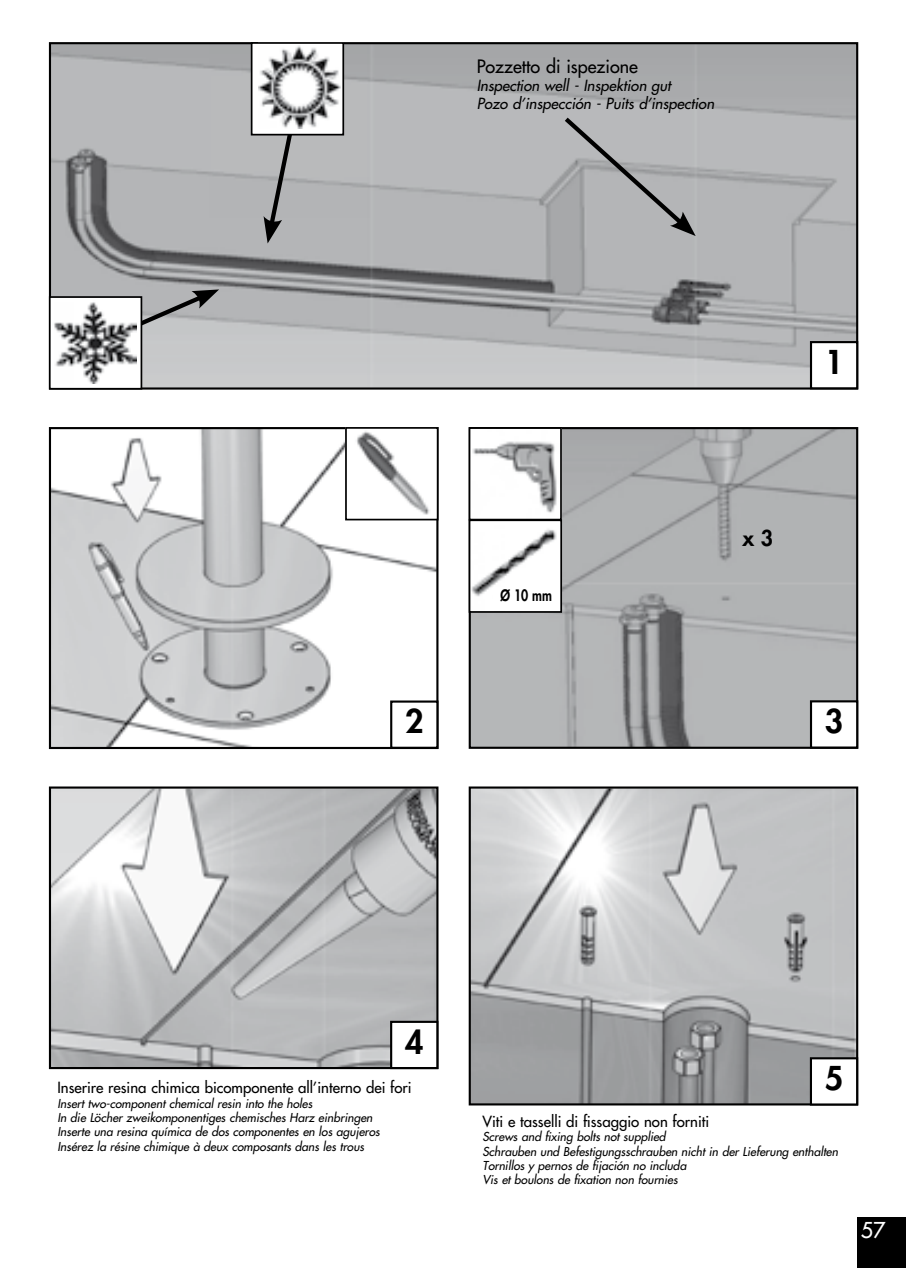
<style>
.page{position:relative;width:906px;height:1268px;background:#fff}
.page>*{position:absolute;margin:0;border:0;box-sizing:border-box;transform-origin:0 0}
.t1{font:800 31.8px "Futura";color:#000}
.t2{font:21.3px "Futura";color:#fff}
.t3{font:800 21.3px "Futura";color:#000}
.t4{font:18px "Futura";color:#000}
.t5{font:800 15.3px "Futura";color:#000;scale:.8 1}
.t6{font:15px "Futura";color:#000}
.t7{font:italic 15px/18px "Futura";color:#000}
.t8{font:italic 12px/14.4px "Futura";color:#000}
</style>
<div class="page">
<div style="left:857px;top:1217px;width:49px;height:50px;background:#000"></div>
<img style="left:52px;top:430px;width:383px;height:316px">
<div style="left:49px;top:427px;width:389px;height:322px;border:2px solid #000"></div>
<div style="left:391px;top:701px;width:46px;height:46px;background:#fff"></div>
<div style="left:390px;top:700px;width:48px;height:48px;border:2px solid #000"></div>
<img style="left:472px;top:789px;width:383px;height:313px">
<div style="left:469px;top:786px;width:389px;height:319px;border:2px solid #000"></div>
<img style="left:472px;top:430px;width:383px;height:315px">
<div style="left:469px;top:427px;width:389px;height:321px;border:2px solid #000"></div>
<div style="left:811px;top:701px;width:46px;height:46px;background:#fff"></div>
<div style="left:810px;top:700px;width:48px;height:48px;border:2px solid #000"></div>
<div style="left:811px;top:1058px;width:46px;height:46px;background:#fff"></div>
<div style="left:810px;top:1056px;width:48px;height:49px;border:2px solid #000"></div>
<img style="left:52px;top:45px;width:803px;height:341px">
<div style="left:49px;top:42px;width:809px;height:347px;border:2px solid #000"></div>
<div style="left:811px;top:342px;width:46px;height:46px;background:#fff"></div>
<div style="left:810px;top:341px;width:48px;height:48px;border:2px solid #000"></div>
<img style="left:52px;top:789px;width:383px;height:276px">
<div style="left:49px;top:786px;width:389px;height:282px;border:2px solid #000"></div>
<div style="left:391px;top:1021px;width:46px;height:46px;background:#fff"></div>
<div style="left:390px;top:1020px;width:48px;height:48px;border:2px solid #000"></div>
<svg style="left:560px;top:113px;width:135px;height:123px"></svg>
<svg style="left:263px;top:135px;width:41px;height:108px"></svg>
<svg style="left:91px;top:289px;width:128px;height:59px"></svg>
<div style="left:252px;top:43px;width:91px;height:92px;background:#fff"></div>
<img style="left:258px;top:45px;width:83px;height:83px">
<div style="left:251px;top:42px;width:93px;height:93px;border:2px solid #000"></div>
<div style="left:50px;top:297px;width:91px;height:91px;background:#fff"></div>
<img style="left:54px;top:302px;width:83px;height:81px">
<div style="left:49px;top:296px;width:93px;height:93px;border:2px solid #000"></div>
<img style="left:348px;top:430px;width:87px;height:87px">
<div style="left:345px;top:427px;width:93px;height:93px;border:2px solid #000"></div>
<img style="left:472px;top:430px;width:87px;height:87px">
<div style="left:469px;top:427px;width:93px;height:93px;border:2px solid #000"></div>
<svg style="left:472px;top:522px;width:87px;height:87px"></svg>
<div style="left:469px;top:519px;width:93px;height:93px;border:2px solid #000"></div>
<div style="left:493px;top:587px;width:66px;height:23px;background:#fff"></div>
<h3 class="t4" style="left:477px;top:55px;width:163px">Pozzetto di ispezione</h3>
<p class="t7" style="left:477px;top:77px;width:239px">Inspection well - Inspektion gut<br>Pozo d’inspección - Puits d’inspection</p>
<p class="t5" style="left:500px;top:586px;width:66px">Ø 10 mm</p>
<h1 class="t1" style="left:825px;top:342px;width:20px">1</h1>
<h2 class="t3" style="left:742px;top:524px;width:32px">x 3</h2>
<h1 class="t1" style="left:405px;top:701px;width:20px">2</h1>
<h1 class="t1" style="left:825px;top:701px;width:20px">3</h1>
<h1 class="t1" style="left:405px;top:1021px;width:20px">4</h1>
<p class="t6" style="left:57px;top:1078px;width:356px">Inserire resina chimica bicomponente all’interno dei fori</p>
<p class="t8" style="left:57px;top:1095px;width:324px">Insert two-component chemical resin into the holes<br>In die Löcher zweikomponentiges chemisches Harz einbringen Inserte una resina química de dos componentes en los agujeros Insérez la résine chimique à deux composants dans les trous</p>
<h1 class="t1" style="left:825px;top:1058px;width:20px">5</h1>
<p class="t6" style="left:482px;top:1111px;width:228px">Viti e tasselli di fissaggio non forniti</p>
<p class="t8" style="left:482px;top:1129px;width:357px">Screws and fixing bolts not supplied<br>Schrauben und Befestigungsschrauben nicht in der Lieferung enthalten Tornillos y pernos de fijación no includa<br>Vis et boulons de fixation non fournies</p>
<h2 class="t2" style="left:860px;top:1215px;width:26px">57</h2>
</div>
